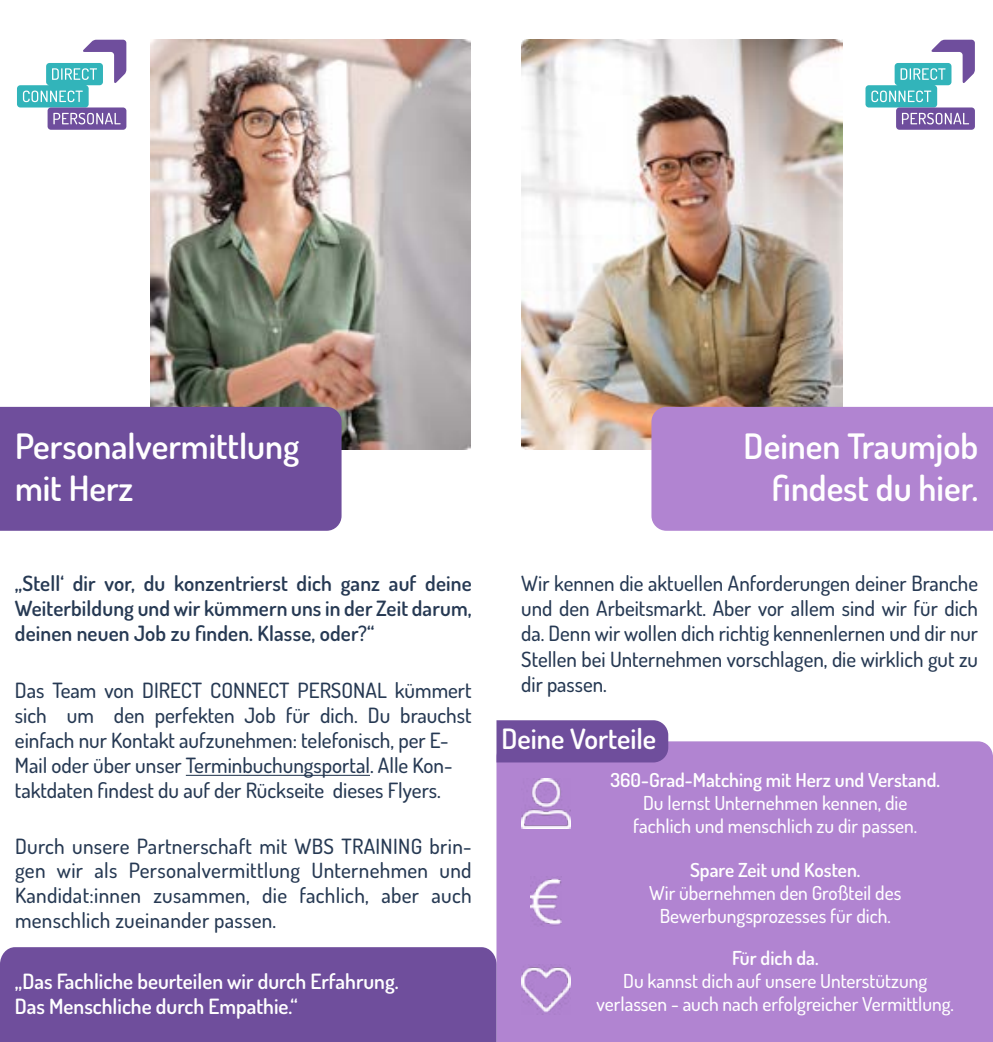
<style>
.page{position:relative;width:993px;height:1042px;background:#fff}
.page>*{position:absolute;margin:0;border:0;box-sizing:border-box;transform-origin:0 0}
.t1{font:600 35px/42px "Dosis";color:#fff}
.t2{font:600 28px "Dosis";color:#fff}
.t3{font:500 21px/25.2px "Dosis";color:#263953;text-align:justify}
.t4{font:600 21px/25.2px "Dosis";letter-spacing:.005em;color:#263953;text-align:justify}
.t5{font:600 21px/25.2px "Dosis";color:#fff}
.t6{font:500 19.25px/23.1px "Dosis";color:#fff;text-align:center}
.t7{font:600 19.25px "Dosis";color:#fff}
</style>
<div class="page">
<div style="left:496px;top:741px;width:496px;height:301px;background:#b184d1"></div>
<img style="left:151px;top:40px;width:319px;height:410px">
<div style="left:0;top:407px;width:341px;height:124px;background:#6f4e9c"></div>
<img style="left:521px;top:40px;width:320px;height:410px">
<div style="left:48px;top:107px;width:78px;height:23px;background:#6f4e9d;border-radius:3px"></div>
<svg style="left:53px;top:113px;width:67px;height:11px"></svg>
<svg style="left:17px;top:40px;width:109px;height:67px"></svg>
<div style="left:895px;top:107px;width:79px;height:23px;background:#6f4e9d;border-radius:3px"></div>
<svg style="left:902px;top:113px;width:66px;height:11px"></svg>
<svg style="left:865px;top:40px;width:109px;height:67px"></svg>
<div style="left:651px;top:407px;width:341px;height:124px;background:#b184d1"></div>
<hr style="left:186px;top:775px;width:184px;height:1px;background:#263953">
<div style="left:0;top:947px;width:496px;height:95px;background:#6f4e9c"></div>
<div style="left:496px;top:720px;width:172px;height:42px;background:#6f4e9c"></div>
<img style="left:530px;top:876px;width:31px;height:50px">
<img style="left:521px;top:778px;width:49px;height:50px">
<img style="left:521px;top:964px;width:49px;height:50px">
<h1 class="t1" style="left:15px;top:424px;width:286px">Personalvermittlung mit Herz</h1>
<h1 class="t1" style="left:743px;top:424px;width:236px;text-align:right">Deinen Traumjob findest du hier.</h1>
<p class="t4" style="left:15px;top:570px;width:458px">„Stell‘ dir vor, du konzentrierst dich ganz auf deine Weiterbildung und wir kümmern uns in der Zeit darum, deinen neuen Job zu finden. Klasse, oder?“</p>
<p class="t3" style="left:15px;top:676px;width:458px;text-align:left">Das Team von DIRECT CONNECT PERSONAL kümmert sich um den perfekten Job für dich. Du brauchst einfach nur Kontakt aufzunehmen: telefonisch, per E-Mail oder über unser Terminbuchungsportal. Alle Kon&shy;taktdaten findest du auf der Rückseite dieses Flyers.</p>
<p class="t3" style="left:15px;top:833px;width:458px;line-height:24.7px">Durch unsere Partnerschaft mit WBS TRAINING brin&shy;gen wir als Personalvermittlung Unternehmen und Kandidat:innen zusammen, die fachlich, aber auch menschlich zueinander passen.</p>
<p class="t5" style="left:15px;top:968px;width:385px">„Das Fachliche beurteilen wir durch Erfahrung.<br>Das Menschliche durch Empathie.“</p>
<p class="t3" style="left:521px;top:570px;width:458px">Wir kennen die aktuellen Anforderungen deiner Branche und den Arbeitsmarkt. Aber vor allem sind wir für dich da. Denn wir wollen dich richtig kennenlernen und dir nur Stellen bei Unternehmen vorschlagen, die wirklich gut zu dir passen.</p>
<h2 class="t2" style="left:501px;top:719px;width:156px">Deine Vorteile</h2>
<p class="t7" style="left:610px;top:766px;width:331px">360-Grad-Matching mit Herz und Verstand.</p>
<p class="t6" style="left:633px;top:790px;width:285px">Du lernst Unternehmen kennen, die fachlich und menschlich zu dir passen.</p>
<p class="t7" style="left:690px;top:857px;width:172px">Spare Zeit und Kosten.</p>
<p class="t6" style="left:649px;top:881px;width:253px">Wir übernehmen den Großteil des<br>Bewerbungsprozesses für dich.</p>
<p class="t7" style="left:731px;top:945px;width:88px">Für dich da.</p>
<p class="t6" style="left:596px;top:969px;width:358px">Du kannst dich auf unsere Unterstützung verlassen - auch nach erfolgreicher Vermittlung.</p>
</div>
